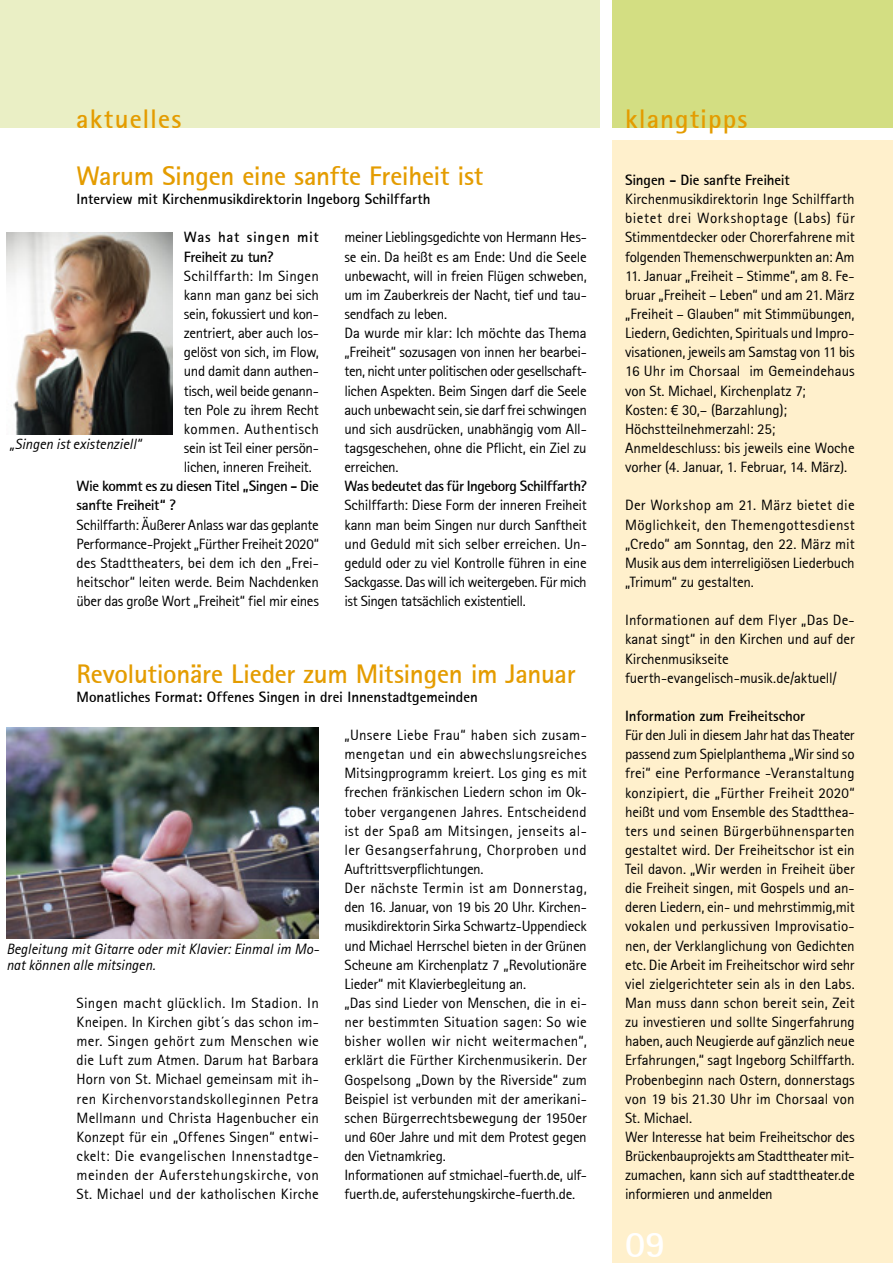
<style>
.page{position:relative;width:893px;height:1263px;background:#fff}
.page>*{position:absolute;margin:0;border:0;box-sizing:border-box;transform-origin:0 0}
.t1{font:37.5px "Rotis Sans Serif Bold 65";color:#fff}
.t2{font:27px "Rotis Sans Serif Bold 65";letter-spacing:-.01em;color:#e49c00}
.t3{font:27px "Rotis Sans Serif Bold 65";letter-spacing:.035em;color:#e49c00}
.t4{font:27px "Rotis Sans Serif Bold 65";letter-spacing:.04em;color:#e49c00}
.t5{font:15px/19.2px "Rotis Sans Serif 55";letter-spacing:-.01em;color:#000;text-align:justify}
.t6{font:15px "Rotis Sans Serif Bold 65";letter-spacing:-.01em;color:#000}
.t7{font:15px/16.5px "Rotis Sans Serif Italic 56";color:#000}
.t8{font:15px/19.2px "Rotis Sans Serif Bold 65";letter-spacing:-.03em;color:#000}
.t9{font:15px/19.2px "Rotis Sans Serif Bold 65";letter-spacing:.04em;color:#000}
</style>
<div class="page">
<div style="left:612px;top:140px;width:281px;height:1123px;background:#fff0cc"></div>
<div style="left:0;top:0;width:600px;height:128px;background:#eaefc5"></div>
<div style="left:612px;top:0;width:281px;height:128px;background:#d3de82"></div>
<img style="left:7px;top:727px;width:312px;height:212px">
<img style="left:6px;top:233px;width:166px;height:202px">
<h2 class="t4" style="left:76px;top:101px;width:107px">aktuelles</h2>
<h2 class="t3" style="left:625px;top:101px;width:124px">klangtipps</h2>
<h2 class="t2" style="left:77px;top:159px;width:408px">Warum Singen eine sanfte Freiheit ist</h2>
<p class="t6" style="left:77px;top:190px;width:355px">Interview mit Kirchenmusikdirektorin Ingeborg Schilffarth</p>
<p class="t9" style="left:184px;top:227px;width:136px">Was hat singen mit<br>Freiheit zu tun?</p>
<p class="t5" style="left:184px;top:266px;width:137px">Schilffarth: Im Singen kann man ganz bei sich sein, fokussiert und kon&shy;zentriert, aber auch los&shy;gelöst von sich, im Flow, und damit dann authen&shy;tisch, weil beide genann&shy;ten Pole zu ihrem Recht kommen. Authentisch sein ist Teil einer persön&shy;lichen, inneren Freiheit.</p>
<p class="t8" style="left:77px;top:476px;width:244px">Wie kommt es zu diesen Titel „Singen - Die sanfte Freiheit“ ?</p>
<p class="t5" style="left:77px;top:515px;width:244px">Schilffarth: Äußerer Anlass war das geplante Performance-Projekt „Fürther Freiheit 2020“ des Stadttheaters, bei dem ich den „Frei&shy;heitschor“ leiten werde. Beim Nachdenken über das große Wort „Freiheit“ fiel mir eines</p>
<p class="t5" style="left:344px;top:228px;width:244px;text-align:left">meiner Lieblingsgedichte von Hermann Hes&shy;se ein. Da heißt es am Ende: Und die Seele unbewacht, will in freien Flügen schweben, um im Zauberkreis der Nacht, tief und tau&shy;sendfach zu leben.<br>Da wurde mir klar: Ich möchte das Thema „Freiheit“ sozusagen von innen her bearbei&shy;ten, nicht unter politischen oder gesellschaft&shy;lichen Aspekten. Beim Singen darf die Seele auch unbewacht sein, sie darf frei schwingen und sich ausdrücken, unabhängig vom All&shy;tagsgeschehen, ohne die Pflicht, ein Ziel zu erreichen.</p>
<p class="t6" style="left:344px;top:477px;width:244px">Was bedeutet das für Ingeborg Schilffarth?</p>
<p class="t5" style="left:344px;top:496px;width:244px">Schilffarth: Diese Form der inneren Freiheit kann man beim Singen nur durch Sanftheit und Geduld mit sich selber erreichen. Un&shy;geduld oder zu viel Kontrolle führen in eine Sackgasse. Das will ich weitergeben. Für mich ist Singen tatsächlich existentiell.</p>
<p class="t7" style="left:10px;top:436px;width:133px">„Singen ist existenziell“</p>
<h2 class="t2" style="left:77px;top:656px;width:501px">Revolutionäre Lieder zum Mitsingen im Januar</h2>
<p class="t6" style="left:77px;top:687px;width:403px">Monatliches Format: Offenes Singen in drei Innenstadtgemeinden</p>
<p class="t7" style="left:6px;top:941px;width:314px">Begleitung mit Gitarre oder mit Klavier: Einmal im Mo&shy;nat können alle mitsingen.</p>
<p class="t5" style="left:77px;top:993px;width:244px">Singen macht glücklich. Im Stadion. In Kneipen. In Kirchen gibt´s das schon im&shy;mer. Singen gehört zum Menschen wie die Luft zum Atmen. Darum hat Barbara Horn von St. Michael gemeinsam mit ih&shy;ren Kirchenvorstandskolleginnen Petra Mellmann und Christa Hagenbucher ein Konzept für ein „Offenes Singen“ entwi&shy;ckelt: Die evangelischen Innenstadtge&shy;meinden der Auferstehungskirche, von St. Michael und der katholischen Kirche</p>
<p class="t5" style="left:344px;top:725px;width:244px;text-align:left">„Unsere Liebe Frau“ haben sich zusam&shy;mengetan und ein abwechslungsreiches Mitsingprogramm kreiert. Los ging es mit frechen fränkischen Liedern schon im Ok&shy;tober vergangenen Jahres. Entscheidend ist der Spaß am Mitsingen, jenseits al&shy;ler Gesangserfahrung, Chorproben und Auftrittsverpflichtungen.<br>Der nächste Termin ist am Donnerstag, den 16. Januar, von 19 bis 20 Uhr. Kirchen&shy;musikdirektorin Sirka Schwartz-Uppendieck und Michael Herrschel bieten in der Grünen Scheune am Kirchenplatz 7 „Revolutionäre Lieder“ mit Klavierbegleitung an.<br>„Das sind Lieder von Menschen, die in ei&shy;ner bestimmten Situation sagen: So wie bisher wollen wir nicht weitermachen“, erklärt die Fürther Kirchenmusikerin. Der Gospelsong „Down by the Riverside“ zum Beispiel ist verbunden mit der amerikani&shy;schen Bürgerrechtsbewegung der 1950er und 60er Jahre und mit dem Protest gegen den Vietnamkrieg.<br>Informationen auf stmichael-fuerth.de, ulf&shy;fuerth.de, auferstehungskirche-fuerth.de.</p>
<p class="t6" style="left:625px;top:170px;width:166px">Singen - Die sanfte Freiheit</p>
<p class="t5" style="left:625px;top:189px;width:231px">Kirchenmusikdirektorin Inge Schilffarth bietet drei Workshoptage (Labs) für Stimmentdecker oder Chorerfahrene mit folgenden Themenschwerpunkten an: Am</p>
<p class="t5" style="left:625px;top:266px;width:231px;text-align:left">11. Januar „Freiheit – Stimme“, am 8. Fe&shy;bruar „Freiheit – Leben“ und am 21. März „Freiheit – Glauben“ mit Stimmübungen, Liedern, Gedichten, Spirituals und Impro&shy;visationen, jeweils am Samstag von 11 bis 16 Uhr im Chorsaal im Gemeindehaus von St. Michael, Kirchenplatz 7;<br>Kosten: € 30,– (Barzahlung); Höchstteilnehmerzahl: 25; Anmeldeschluss: bis jeweils eine Woche vorher (4. Januar, 1. Februar, 14. März).</p>
<p class="t5" style="left:625px;top:496px;width:231px">Der Workshop am 21. März bietet die Möglichkeit, den Themengottesdienst „Credo“ am Sonntag, den 22. März mit Musik aus dem interreligiösen Liederbuch „Trimum“ zu gestalten.</p>
<p class="t5" style="left:625px;top:610px;width:231px;text-align:left">Informationen auf dem Flyer „Das De&shy;kanat singt“ in den Kirchen und auf der Kirchenmusikseite fuerth-evangelisch-musik.de/aktuell/</p>
<p class="t6" style="left:625px;top:706px;width:182px">Information zum Freiheitschor</p>
<p class="t5" style="left:625px;top:725px;width:231px;text-align:left">Für den Juli in diesem Jahr hat das Theater passend zum Spielplanthema „Wir sind so frei“ eine Performance -Veranstaltung konzipiert, die „Fürther Freiheit 2020“ heißt und vom Ensemble des Stadtthea&shy;ters und seinen Bürgerbühnensparten gestaltet wird. Der Freiheitschor ist ein Teil davon. „Wir werden in Freiheit über die Freiheit singen, mit Gospels und an&shy;deren Liedern, ein- und mehrstimmig,mit vokalen und perkussiven Improvisatio&shy;nen, der Verklanglichung von Gedichten etc. Die Arbeit im Freiheitschor wird sehr viel zielgerichteter sein als in den Labs.<br>Man muss dann schon bereit sein, Zeit zu investieren und sollte Singerfahrung haben, auch Neugierde auf gänzlich neue Erfahrungen,“ sagt Ingeborg Schilffarth.<br>Probenbeginn nach Ostern, donnerstags von 19 bis 21.30 Uhr im Chorsaal von St. Michael.<br>Wer Interesse hat beim Freiheitschor des Brückenbauprojekts am Stadttheater mit&shy;zumachen, kann sich auf stadttheater.de informieren und anmelden</p>
<h1 class="t1" style="left:625px;top:1220px;width:42px">09</h1>
</div>
